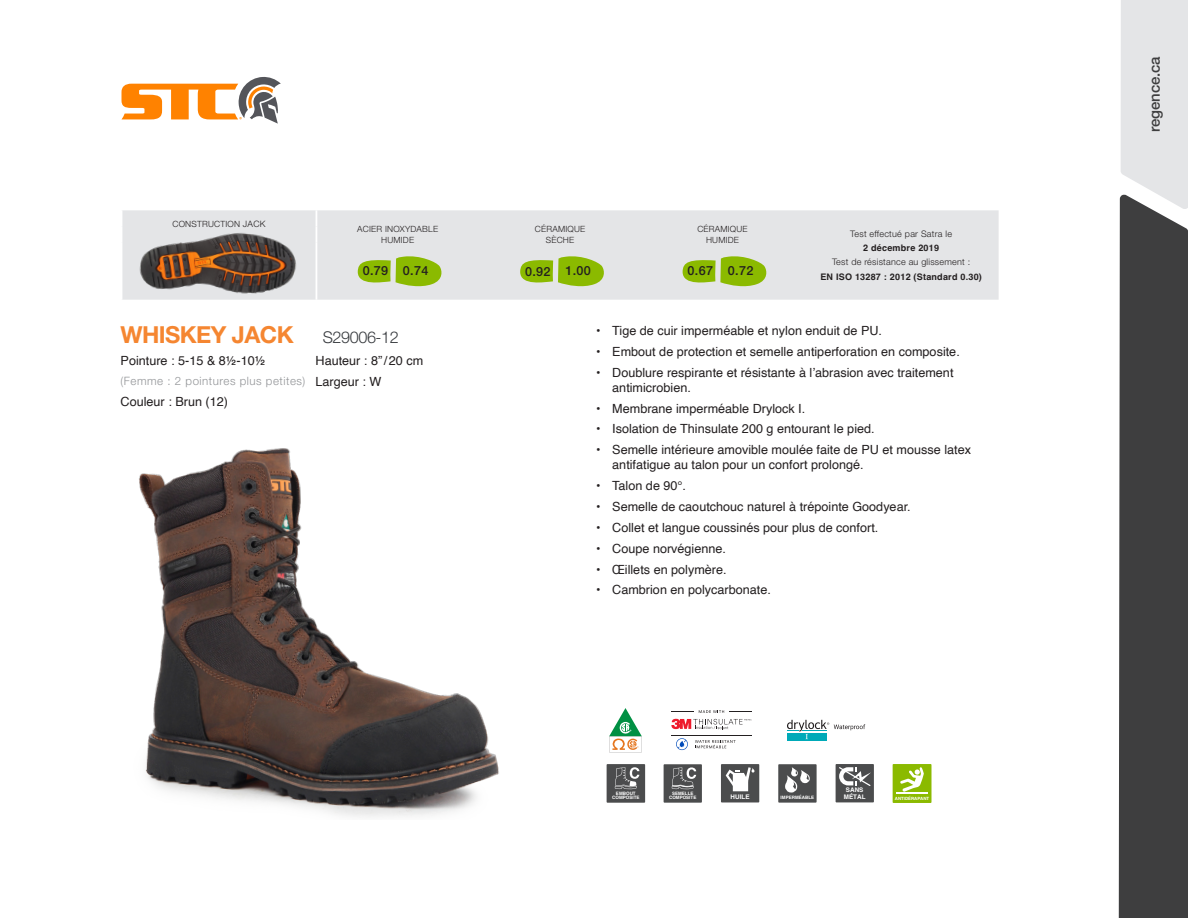
<style>
.page{position:relative;width:1188px;height:918px;background:#fff}
.page>*{position:absolute;margin:0;border:0;box-sizing:border-box;transform-origin:0 0}
.t1{font:700 23.4px "Helvetica Neue LT Std";letter-spacing:-.025em;color:#f58631}
.t2{font:500 15px "Helvetica Neue LT Std";letter-spacing:-.01em;color:#3e3e3f}
.t3{font:12.6px/14.4px "Helvetica";color:#231f20}
.t4{font:500 12.6px "Helvetica Neue LT Std";letter-spacing:.025em;color:#231f20}
.t5{font:300 11.55px "Helvetica Neue LT Std";letter-spacing:.045em;color:#939598}
.t6{font:300 9px/14.4px "Helvetica Neue LT Std";letter-spacing:.025em;color:#231f20;text-align:center}
.t7{font:300 8.55px/10.8px "Helvetica Neue LT Std";letter-spacing:.025em;color:#231f20;text-align:center}
.t8{font:700 6.3px/6.9px "Helvetica";color:#fff;text-align:center}
.t9{font:700 4.5px/4.5px "Helvetica";color:#fff;text-align:center}
.t10{font:700 4.35px "Helvetica";color:#fff}
.s1{font-size:8.85px}
.s2{font-family:"Helvetica";font-weight:700}
.s3{font-weight:300;font-size:16.2px;color:#383b3f}
.s4{font-family:"Helvetica";font-weight:400;font-size:12.6px;color:#231f20}
</style>
<div class="page">
<img style="left:139px;top:448px;width:360px;height:369px">
<svg style="left:609px;top:708px;width:33px;height:44px"></svg>
<svg style="left:695px;top:740px;width:41px;height:8px"></svg>
<svg style="left:676px;top:738px;width:12px;height:12px"></svg>
<hr style="left:671px;top:735px;width:81px;height:1px;background:#231f20">
<svg style="left:671px;top:710px;width:81px;height:3px"></svg>
<svg style="left:671px;top:719px;width:81px;height:10px"></svg>
<div style="left:787px;top:733px;width:40px;height:7px;background:#00aab8"></div>
<svg style="left:787px;top:720px;width:78px;height:19px"></svg>
<div style="left:607px;top:764px;width:38px;height:39px;background:#4b4c4d"></div>
<svg style="left:615px;top:767px;width:24px;height:22px"></svg>
<div style="left:664px;top:764px;width:38px;height:39px;background:#4b4c4d"></div>
<svg style="left:672px;top:767px;width:24px;height:22px"></svg>
<div style="left:721px;top:764px;width:38px;height:38px;background:#4b4c4d"></div>
<svg style="left:726px;top:767px;width:28px;height:24px"></svg>
<div style="left:778px;top:764px;width:39px;height:39px;background:#4b4c4d"></div>
<svg style="left:785px;top:767px;width:25px;height:26px"></svg>
<div style="left:836px;top:764px;width:38px;height:38px;background:#4b4c4d"></div>
<svg style="left:839px;top:767px;width:32px;height:19px"></svg>
<div style="left:893px;top:764px;width:38px;height:39px;background:#8bba00"></div>
<hr style="left:896px;top:793px;width:32px;height:1px;background:#fff">
<svg style="left:900px;top:767px;width:24px;height:25px"></svg>
<div style="left:122px;top:210px;width:877px;height:90px;background:#e4e5e7"></div>
<svg style="left:316px;top:210px;width:1px;height:33px"></svg>
<hr style="left:316px;top:243px;width:1px;height:57px;background:#fff">
<img style="left:138px;top:231px;width:162px;height:65px">
<svg style="left:358px;top:255px;width:86px;height:33px;background:#abc953"></svg>
<svg style="left:520px;top:255px;width:86px;height:33px;background:#abc953"></svg>
<svg style="left:683px;top:255px;width:85px;height:33px;background:#aac952"></svg>
<div style="left:1119px;top:196px;width:69px;height:722px;background:#3e3e3f"></div>
<svg style="left:1121px;top:0;width:67px;height:209px;background:#e2e3e5"></svg>
<svg style="left:122px;top:77px;width:159px;height:47px"></svg>
<p class="t7" style="left:173px;top:218px;width:94px">CONSTRUCTION <span class="s1">JACK</span></p>
<p class="t7" style="left:357px;top:223px;width:82px">ACIER INOXYDABLE<br>HUMIDE</p>
<p class="t7" style="left:535px;top:223px;width:52px">CÉRAMIQUE<br>SÈCHE</p>
<p class="t7" style="left:697px;top:223px;width:52px">CÉRAMIQUE<br>HUMIDE</p>
<p class="t6" style="left:820px;top:226px;width:163px">Test effectué par Satra le<br><span class="s2">2 décembre 2019<br></span>Test de résistance au glissement :<br><span class="s2">EN ISO 13287 : 2012 (Standard 0.30)</span></p>
<p class="t4" style="left:363px;top:263px;width:67px">0.79 0.74</p>
<p class="t4" style="left:525px;top:263px;width:67px">0.92 1.00</p>
<p class="t4" style="left:688px;top:263px;width:67px">0.67 0.72</p>
<p class="t1" style="left:121px;top:320px;width:280px">WHISKEY JACK <span class="s3">S29006-12</span></p>
<p class="t3" style="left:121px;top:354px;width:146px">Pointure : 5-15 &amp; 8½-10½</p>
<p class="t3" style="left:316px;top:354px;width:109px">Hauteur : 8” / 20 cm</p>
<p class="t5" style="left:121px;top:374px;width:262px">(Femme : 2 pointures plus petites) <span class="s4">Largeur : W</span></p>
<p class="t3" style="left:121px;top:395px;width:109px">Couleur : Brun (12)</p>
<p class="t3" style="left:596px;top:324px;width:288px">• Tige de cuir imperméable et nylon enduit de PU.</p>
<p class="t3" style="left:596px;top:345px;width:365px">• Embout de protection et semelle antiperforation en composite.</p>
<p class="t3" style="left:612px;top:366px;width:343px;text-indent:-16px">• Doublure respirante et résistante à l’abrasion avec traitement antimicrobien.</p>
<p class="t3" style="left:596px;top:401px;width:211px">• Membrane imperméable Drylock I.</p>
<p class="t3" style="left:596px;top:422px;width:280px">• Isolation de Thinsulate 200 g entourant le pied.</p>
<p class="t3" style="left:612px;top:443px;width:360px;text-indent:-16px">• Semelle intérieure amovible moulée faite de PU et mousse latex antifatigue au talon pour un confort prolongé.</p>
<p class="t3" style="left:596px;top:479px;width:92px">• Talon de 90°.</p>
<p class="t3" style="left:596px;top:499px;width:316px">• Semelle de caoutchouc naturel à trépointe Goodyear.</p>
<p class="t3" style="left:596px;top:520px;width:284px">• Collet et langue coussinés pour plus de confort.</p>
<p class="t3" style="left:596px;top:541px;width:132px">• Coupe norvégienne.</p>
<p class="t3" style="left:596px;top:562px;width:132px">• Œillets en polymère.</p>
<p class="t3" style="left:596px;top:583px;width:176px">• Cambrion en polycarbonate.</p>
<p class="t9" style="left:612px;top:791px;width:29px">EMBOUT<br>COMPOSITE</p>
<p class="t9" style="left:669px;top:791px;width:29px">SEMELLE<br>COMPOSITE</p>
<p class="t8" style="left:731px;top:794px;width:20px">HUILE</p>
<p class="t9" style="left:781px;top:796px;width:35px">IMPERMÉABLE</p>
<p class="t8" style="left:844px;top:787px;width:23px">SANS<br>MÉTAL</p>
<p class="t10" style="left:895px;top:795px;width:36px">ANTIDÉRAPANT</p>
<p class="t2" style="left:1145px;top:132px;width:77px;rotate:-90deg">regence.ca</p>
</div>
